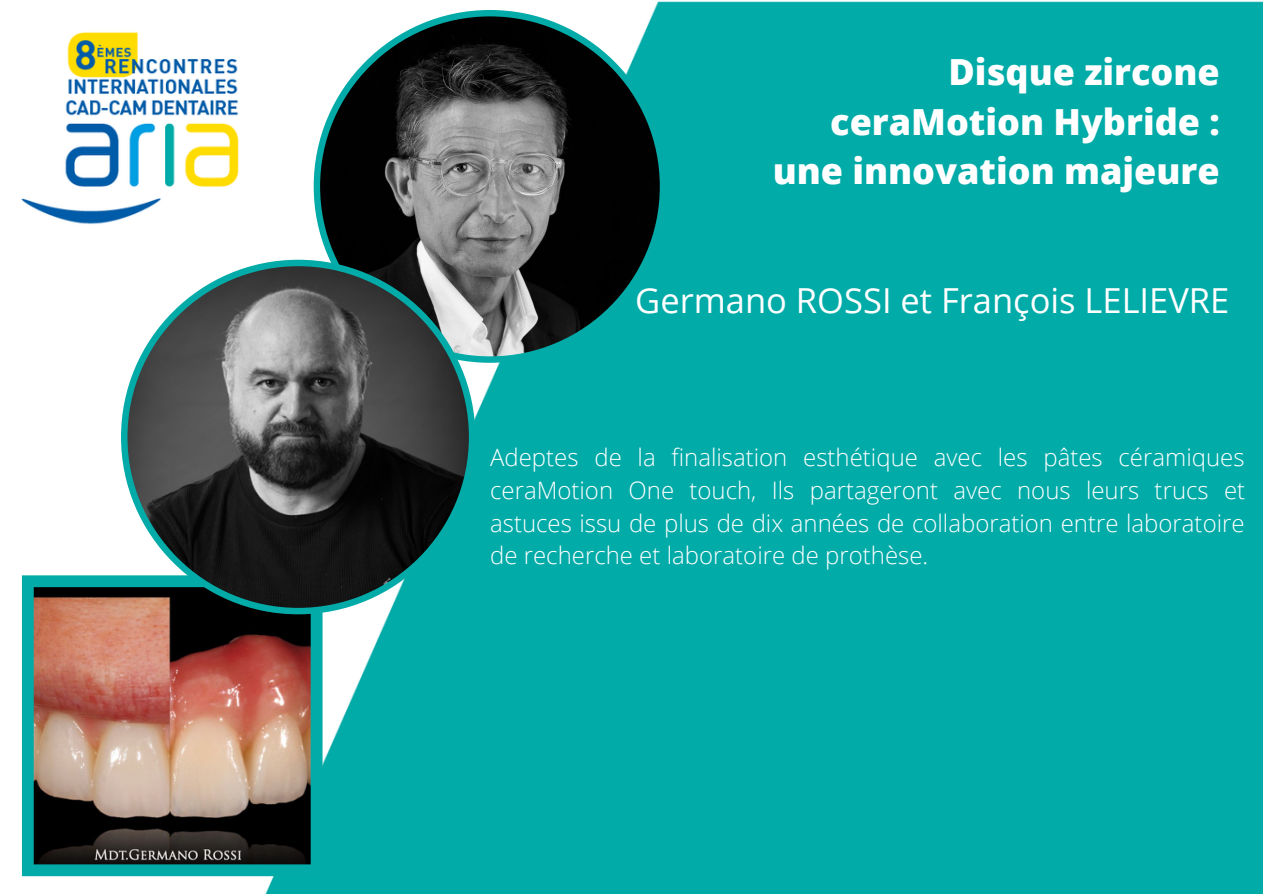
<style>
.page{position:relative;width:1263px;height:894px;background:#fff}
.page>*{position:absolute;margin:0;border:0;box-sizing:border-box;transform-origin:0 0}
.t1{font:800 36px "Open Sans";color:#fff}
.t2{font:34.5px "Open Sans";color:#fff}
.t3{font:300 24px/32.5px "Open Sans";color:#fff;text-align:justify}
</style>
<div class="page">
<img style="left:21px;top:1px;width:1242px;height:892px">
<img style="left:22px;top:575px;width:301px;height:300px">
<svg style="left:314px;top:10px;width:352px;height:352px;background:#445c5b"></svg>
<svg style="left:121px;top:260px;width:354px;height:354px;background:#4c5e5e"></svg>
<p class="t1" style="left:948px;top:46px;width:273px">Disque zircone</p>
<p class="t1" style="left:830px;top:96px;width:391px">ceraMotion Hybride :</p>
<p class="t1" style="left:773px;top:145px;width:448px">une innovation majeure</p>
<p class="t2" style="left:635px;top:276px;width:596px">Germano ROSSI et François LELIEVRE</p>
<p class="t3" style="left:490px;top:440px;width:757px">Adeptes de la finalisation esthétique avec les pâtes céramiques ceraMotion One touch, Ils partageront avec nous leurs trucs et astuces issu de plus de dix années de collaboration entre laboratoire de recherche et laboratoire de prothèse.</p>
</div>
